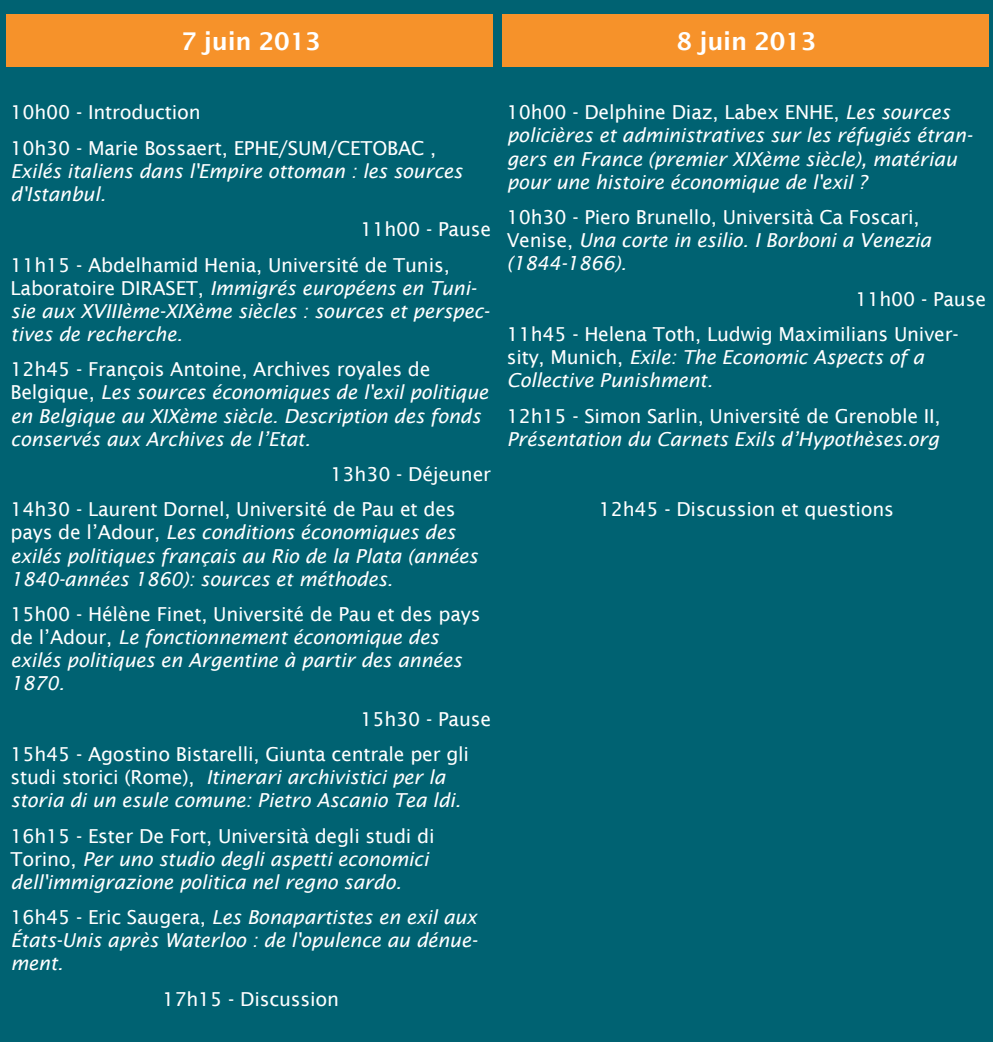
<style>
.page{position:relative;width:993px;height:1042px;background:#fff}
.page>*{position:absolute;margin:0;border:0;box-sizing:border-box;transform-origin:0 0}
.t1{font:600 24.5px "Lucida Sans";letter-spacing:-.01em;color:#fff}
.t2{font:italic 19.25px/23.1px "Lucida Sans";letter-spacing:-.01em;color:#fff}
.t3{font:19.25px/35.4px "Lucida Sans";letter-spacing:-.01em;color:#fff}
.s1{font-style:normal}
.s2{font-style:italic}
</style>
<div class="page">
<div style="left:0;top:0;width:992px;height:1042px;background:#006272"></div>
<div style="left:6px;top:15px;width:486px;height:52px;background:#f6922a"></div>
<div style="left:502px;top:15px;width:486px;height:52px;background:#f6922a"></div>
<p class="t1" style="left:181px;top:27px;width:141px">7 juin 2013</p>
<p class="t1" style="left:676px;top:27px;width:141px">8 juin 2013</p>
<p class="t3" style="left:10px;top:95px;width:427px">10h00 - Introduction<br>10h30 - Marie Bossaert, EPHE/SUM/CETOBAC ,</p>
<p class="t2" style="left:10px;top:159px;width:453px">Exilés italiens dans l'Empire ottoman : les sources d'Istanbul.</p>
<p class="t3" style="left:10px;top:212px;width:482px;text-indent:350px">11h00 - Pause<br>11h15 - Abdelhamid Henia, Université de Tunis,</p>
<p class="t2" style="left:10px;top:276px;width:480px"><span class="s1">Laboratoire DIRASET,</span> Immigrés européens en Tuni&shy;sie aux XVIIIème-XIXème siècles : sources et perspec&shy;tives de recherche.</p>
<p class="t2" style="left:10px;top:358px;width:479px"><span class="s1">12h45 - François Antoine, Archives royales de Belgique,</span> Les sources économiques de l'exil politique en Belgique au XIXème siècle. Description des fonds conservés aux Archives de l’Etat.</p>
<p class="t3" style="left:10px;top:456px;width:482px;text-indent:320px">13h30 - Déjeuner<br>14h30 - Laurent Dornel, Université de Pau et des</p>
<p class="t2" style="left:10px;top:521px;width:468px"><span class="s1">pays de l’Adour,</span> Les conditions économiques des exilés politiques français au Rio de la Plata (années<br>1840-années 1860): sources et méthodes.</p>
<p class="t2" style="left:10px;top:602px;width:471px"><span class="s1">15h00 - Hélène Finet, Université de Pau et des pays de l’Adour,</span> Le fonctionnement économique des exilés politiques en Argentine à partir des années 1870.</p>
<p class="t3" style="left:10px;top:701px;width:482px;text-indent:350px">15h30 - Pause<br>15h45 - Agostino Bistarelli, Giunta centrale per gli</p>
<p class="t2" style="left:10px;top:765px;width:452px"><span class="s1">studi storici (Rome),</span> Itinerari archivistici per la storia di un esule comune: Pietro Ascanio Tea ldi.</p>
<p class="t2" style="left:10px;top:824px;width:425px"><span class="s1">16h15 - Ester De Fort, Università degli studi di<br>Torino,</span> Per uno studio degli aspetti economici dell'immigrazione politica nel regno sardo.</p>
<p class="t2" style="left:10px;top:905px;width:468px;text-align:justify"><span class="s1">16h45 - Eric Saugera,</span> Les Bonapartistes en exil aux États-Unis après Waterloo : de l'opulence au dénue&shy;ment.</p>
<p class="t3" style="left:162px;top:981px;width:178px">17h15 - Discussion</p>
<p class="t2" style="left:506px;top:101px;width:467px"><span class="s1">10h00 - Delphine Diaz, Labex ENHE,</span> Les sources policières et administratives sur les réfugiés étran&shy;gers en France (premier XIXème siècle), matériau pour une histoire économique de l'exil ?</p>
<p class="t3" style="left:506px;top:206px;width:426px;line-height:23.1px">10h30 - Piero Brunello, Università Ca Foscari,<br>Venise, <span class="s2">Una corte in esilio. I Borboni a Venezia (1844-1866).</span></p>
<p class="t3" style="left:506px;top:281px;width:480px;text-indent:348px">11h00 - Pause<br>11h45 - Helena Toth, Ludwig Maximilians Univer-</p>
<p class="t2" style="left:506px;top:346px;width:419px"><span class="s1">sity, Munich,</span> Exile: The Economic Aspects of a<br>Collective Punishment.</p>
<p class="t3" style="left:506px;top:398px;width:435px">12h15 - Simon Sarlin, Université de Grenoble II,</p>
<p class="t2" style="left:506px;top:427px;width:434px">Présentation du Carnets Exils d’Hypothèses.org</p>
<p class="t3" style="left:598px;top:492px;width:296px">12h45 - Discussion et questions</p>
</div>
